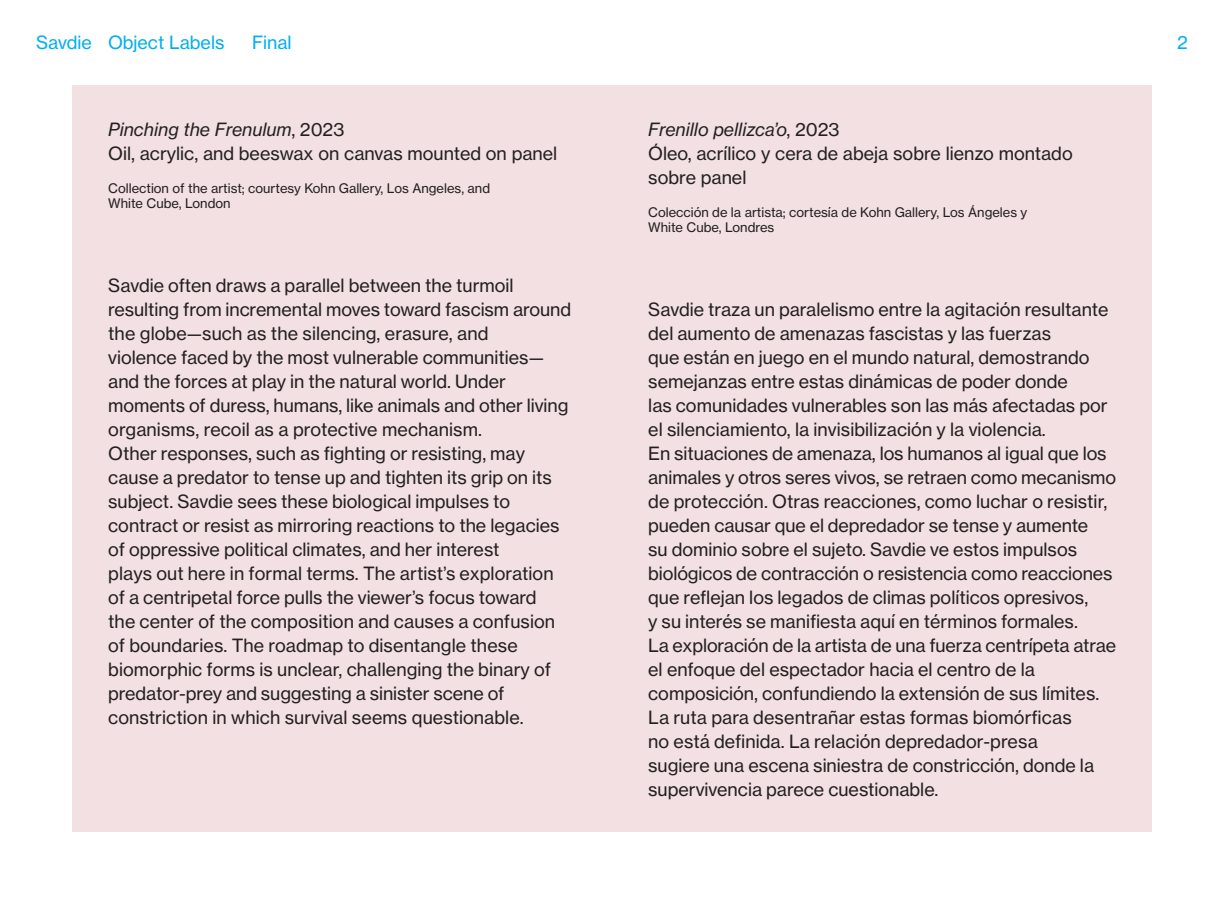
<style>
.page{position:relative;width:1224px;height:900px;background:#fff}
.page>*{position:absolute;margin:0;border:0;box-sizing:border-box;transform-origin:0 0}
.Extended_Text__18_24{font:18px/24px "Haas Grot Text 55 Roman";color:#231f20}
.Text__18_24{font:18px/24px "Haas Grot Text 55 Roman";color:#231f20}
.Text__18_24-2{font:italic 18px "Haas Grot Text 56";color:#231f20}
.Text__18_24-3{font:18px "Haas Grot Text 55 Roman";color:#00aeef}
.Credit_Line__13_15{font:13px/15px "Haas Grot Text 55 Roman";color:#231f20}
.s1{font-family:"Haas Grot Text 55 Roman";font-style:normal}
</style>
<div class="page">
<div style="left:72px;top:85px;width:1080px;height:747px;background:#f3e0e2"></div>
<p class="Text__18_24-3" style="left:36px;top:32px;width:190px">Savdie Object Labels</p>
<p class="Text__18_24-3" style="left:252px;top:32px;width:41px">Final</p>
<p class="Text__18_24-3" style="left:1177px;top:32px;width:12px">2</p>
<p class="Text__18_24-2" style="left:108px;top:119px;width:238px">Pinching the Frenulum<span class="s1">, 2023</span></p>
<p class="Text__18_24" style="left:108px;top:142px;width:451px">Oil, acrylic, and beeswax on canvas mounted on panel</p>
<p class="Credit_Line__13_15" style="left:108px;top:181px;width:383px">Collection of the artist; courtesy Kohn Gallery, Los Angeles, and<br>White Cube, London</p>
<p class="Extended_Text__18_24" style="left:108px;top:273px;width:407px">Savdie often draws a parallel between the turmoil</p>
<p class="Extended_Text__18_24" style="left:108px;top:297px;width:464px">resulting from incremental moves toward fascism around</p>
<p class="Extended_Text__18_24" style="left:108px;top:321px;width:382px">the globe—such as the silencing, erasure, and</p>
<p class="Extended_Text__18_24" style="left:108px;top:345px;width:462px">violence faced by the most vulnerable communities— and the forces at play in the natural world. Under moments of duress, humans, like animals and other living</p>
<p class="Extended_Text__18_24" style="left:108px;top:417px;width:375px">organisms, recoil as a protective mechanism.</p>
<p class="Extended_Text__18_24" style="left:108px;top:441px;width:453px">Other responses, such as fighting or resisting, may cause a predator to tense up and tighten its grip on its subject. Savdie sees these biological impulses to contract or resist as mirroring reactions to the legacies of oppressive political climates, and her interest<br>plays out here in formal terms. The artist’s exploration of a centripetal force pulls the viewer’s focus toward the center of the composition and causes a confusion of boundaries. The roadmap to disentangle these biomorphic forms is unclear, challenging the binary of predator-prey and suggesting a sinister scene of</p>
<p class="Extended_Text__18_24" style="left:108px;top:705px;width:417px">constriction in which survival seems questionable.</p>
<p class="Text__18_24-2" style="left:648px;top:119px;width:193px">Frenillo pellizca’o<span class="s1">, 2023</span></p>
<p class="Text__18_24" style="left:648px;top:142px;width:426px">Óleo, acrílico y cera de abeja sobre lienzo montado sobre panel</p>
<p class="Credit_Line__13_15" style="left:648px;top:205px;width:381px">Colección de la artista; cortesía de Kohn Gallery, Los Ángeles y<br>White Cube, Londres</p>
<p class="Extended_Text__18_24" style="left:648px;top:297px;width:470px">Savdie traza un paralelismo entre la agitación resultante del aumento de amenazas fascistas y las fuerzas<br>que están en juego en el mundo natural, demostrando semejanzas entre estas dinámicas de poder donde<br>las comunidades vulnerables son las más afectadas por el silenciamiento, la invisibilización y la violencia.<br>En situaciones de amenaza, los humanos al igual que los animales y otros seres vivos, se retraen como mecanismo de protección. Otras reacciones, como luchar o resistir, pueden causar que el depredador se tense y aumente<br>su dominio sobre el sujeto. Savdie ve estos impulsos biológicos de contracción o resistencia como reacciones que reflejan los legados de climas políticos opresivos,<br>y su interés se manifiesta aquí en términos formales.</p>
<p class="Extended_Text__18_24" style="left:648px;top:633px;width:469px">La exploración de la artista de una fuerza centrípeta atrae</p>
<p class="Extended_Text__18_24" style="left:648px;top:657px;width:388px">el enfoque del espectador hacia el centro de la</p>
<p class="Extended_Text__18_24" style="left:648px;top:681px;width:453px">composición, confundiendo la extensión de sus límites.<br>La ruta para desentrañar estas formas biomórficas<br>no está definida. La relación depredador-presa sugiere una escena siniestra de constricción, donde la supervivencia parece cuestionable.</p>
</div>
